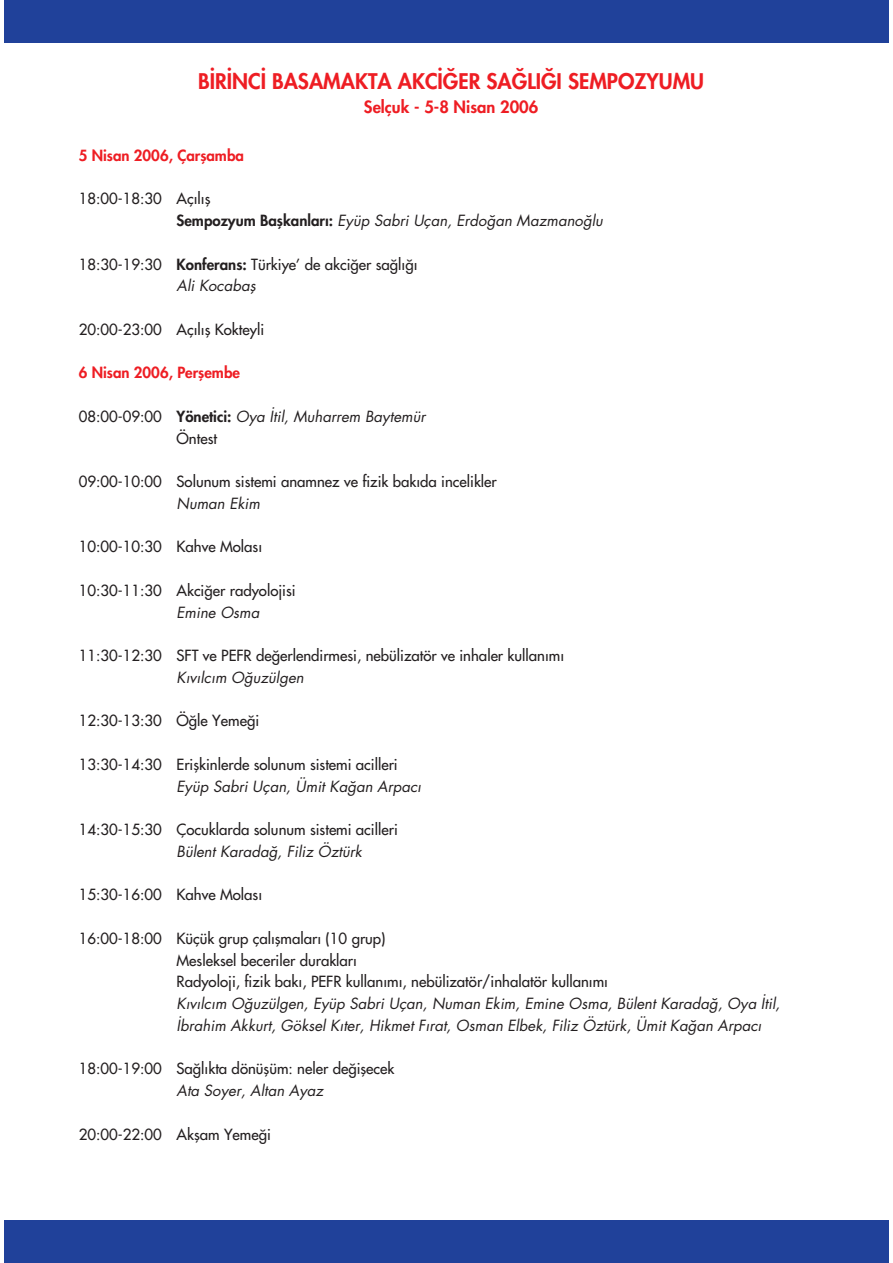
<style>
.page{position:relative;width:893px;height:1263px;background:#fff}
.page>*{position:absolute;margin:0;border:0;box-sizing:border-box;transform-origin:0 0}
.t1{font:800 21px "Futura";color:#ee1d23}
.t2{font:800 16.5px "Futura";color:#ee1d23}
.t3{font:15px/21.8px "Futura";color:#231f20}
.t4{font:italic 15px/21.8px "Futura";color:#231f20}
.t5{font:800 15px "Futura";color:#ee1d23}
.s1{font-style:normal}
.s2{font-weight:800;font-style:normal}
.s3{font-weight:800}
.s4{font-style:italic}
</style>
<div class="page">
<div style="left:4px;top:1220px;width:885px;height:43px;background:#20419a"></div>
<div style="left:4px;top:0;width:885px;height:43px;background:#20419a"></div>
<h1 class="t1" style="left:198px;top:70px;width:507px">B‹R‹NC‹ BASAMAKTA AKC‹⁄ER SA⁄LI⁄I SEMPOZYUMU</h1>
<p class="t2" style="left:364px;top:98px;width:176px">Selçuk - 5-8 Nisan 2006</p>
<p class="t5" style="left:79px;top:147px;width:167px">5 Nisan 2006, Çarflamba</p>
<p class="t4" style="left:176px;top:188px;width:428px;text-indent:-98px"><span class="s1">18:00-18:30 Aç›l›fl<br></span><span class="s2">Sempozyum Baflkanlar›:</span> Eyüp Sabri Uçan, Erdo¤an Mazmano¤lu</p>
<p class="t3" style="left:176px;top:254px;width:242px;text-indent:-98px">18:30-19:30 <span class="s3">Konferans:</span> Türkiye’ de akci¤er sa¤l›¤›<br><span class="s4">Ali Kocabafl</span></p>
<p class="t3" style="left:79px;top:319px;width:187px">20:00-23:00 Aç›l›fl Kokteyli</p>
<p class="t5" style="left:79px;top:364px;width:163px">6 Nisan 2006, Perflembe</p>
<p class="t4" style="left:176px;top:406px;width:250px;text-indent:-98px"><span class="s1">08:00-09:00</span> <span class="s2">Yönetici:</span> Oya ‹til, Muharrem Baytemür<br><span class="s1">Öntest</span></p>
<p class="t3" style="left:79px;top:471px;width:419px">09:00-10:00 Solunum sistemi anamnez ve fizik bak›da incelikler</p>
<p class="t4" style="left:176px;top:493px;width:85px">Numan Ekim</p>
<p class="t3" style="left:79px;top:536px;width:185px">10:00-10:30 Kahve Molas›</p>
<p class="t3" style="left:79px;top:580px;width:218px">10:30-11:30 Akci¤er radyolojisi</p>
<p class="t4" style="left:176px;top:602px;width:84px">Emine Osma</p>
<p class="t3" style="left:79px;top:645px;width:487px">11:30-12:30 SFT ve PEFR de¤erlendirmesi, nebülizatör ve inhaler kullan›m›</p>
<p class="t4" style="left:176px;top:667px;width:129px">K›v›lc›m O¤uzülgen</p>
<p class="t3" style="left:79px;top:710px;width:182px">12:30-13:30 Ö¤le Yeme¤i</p>
<p class="t3" style="left:79px;top:754px;width:320px">13:30-14:30 Eriflkinlerde solunum sistemi acilleri</p>
<p class="t4" style="left:176px;top:776px;width:246px">Eyüp Sabri Uçan, Ümit Ka¤an Arpac›</p>
<p class="t3" style="left:79px;top:819px;width:320px">14:30-15:30 Çocuklarda solunum sistemi acilleri</p>
<p class="t4" style="left:176px;top:841px;width:187px">Bülent Karada¤, Filiz Öztürk</p>
<p class="t3" style="left:79px;top:884px;width:185px">15:30-16:00 Kahve Molas›</p>
<p class="t3" style="left:176px;top:928px;width:433px;text-indent:-98px">16:00-18:00 Küçük grup çal›flmalar› (10 grup)<br>Mesleksel beceriler duraklar›<br>Radyoloji, fizik bak›, PEFR kullan›m›, nebülizatör/inhalatör kullan›m›</p>
<p class="t4" style="left:176px;top:993px;width:605px">K›v›lc›m O¤uzülgen, Eyüp Sabri Uçan, Numan Ekim, Emine Osma, Bülent Karada¤, Oya ‹til, ‹brahim Akkurt, Göksel K›ter, Hikmet F›rat, Osman Elbek, Filiz Öztürk, Ümit Ka¤an Arpac›</p>
<p class="t3" style="left:79px;top:1058px;width:317px">18:00-19:00 Sa¤l›kta dönüflüm: neler de¤iflecek</p>
<p class="t4" style="left:176px;top:1080px;width:148px">Ata Soyer, Altan Ayaz</p>
<p class="t3" style="left:79px;top:1124px;width:194px">20:00-22:00 Akflam Yeme¤i</p>
</div>
